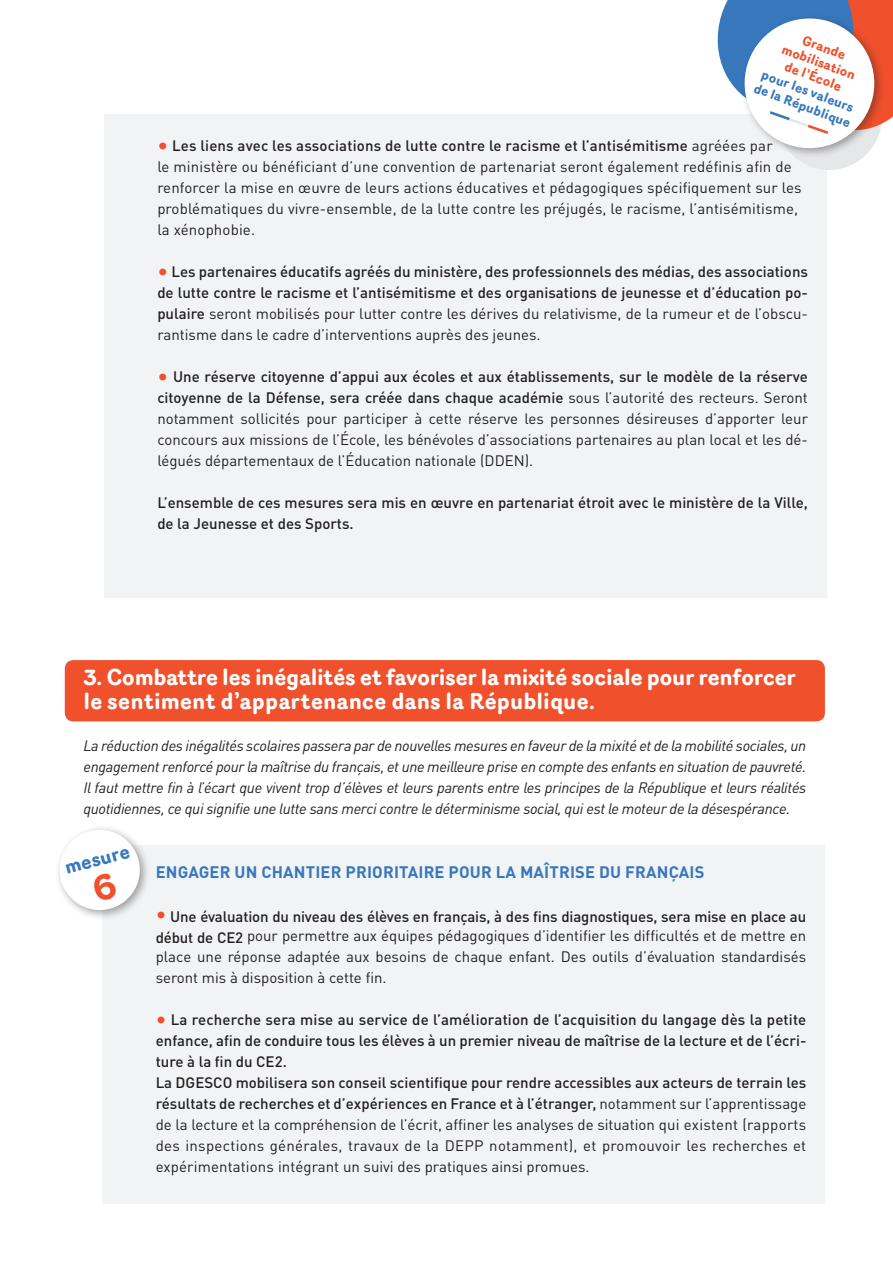
<style>
.page{position:relative;width:893px;height:1263px;background:#fff}
.page>*{position:absolute;margin:0;border:0;box-sizing:border-box;transform-origin:0 0}
.t1{font:700 22.5px/24px "Router";letter-spacing:-.02em;color:#fff}
.t2{font:700 19.35px "Router";color:#3778bd}
.t3{font:700 16.5px "DIN Pro";letter-spacing:.01em;color:#3778bd}
.t4{font:500 15px/21px "DIN Pro";color:#231f20}
.t5{font:15px/21px "DIN Pro";letter-spacing:.01em;color:#231f20}
.t6{font:italic 15px/21px "DIN Pro";letter-spacing:-.02em;color:#231f20;text-align:justify}
.t7{font:700 13.35px/15.5px "Router";color:#3778bd}
.t8{font:700 13.35px/15.5px "Router";color:#f0502b;text-align:center}
.s1{font-weight:500;font-size:21px;color:#f0502b}
.s2{font-weight:500}
.s3{font-size:21px;color:#f0502b}
.s4{font-weight:400}
</style>
<div class="page">
<div style="left:104px;top:115px;width:722px;height:483px;background:#f2f3f4"></div>
<div style="left:102px;top:845px;width:723px;height:358px;background:#f2f3f4"></div>
<div style="left:65px;top:660px;width:760px;height:61px;background:#f0502b;border-radius:9px"></div>
<div style="left:54px;top:824px;width:97px;height:97px;background:#231f20;opacity:.4"></div>
<div style="left:60px;top:830px;width:80px;height:80px;background:#fff;border-radius:50%"></div>
<svg style="left:709px;top:0;width:184px;height:176px"></svg>
<p class="t8" style="left:791px;top:26px;width:79px;rotate:21deg">Grande mobilisation de l’École</p>
<p class="t7" style="left:763px;top:65px;width:104px;rotate:21deg">pour les valeurs de la République</p>
<p class="t5" style="left:157px;top:135px;width:646px"><span class="s1">•</span> <span class="s2">Les liens avec les associations de lutte contre le racisme et l’antisémitisme</span> agréées par<br>le ministère ou bénéficiant d’une convention de partenariat seront également redéfinis afin de renforcer la mise en œuvre de leurs actions éducatives et pédagogiques spécifiquement sur les problématiques du vivre-ensemble, de la lutte contre les préjugés, le racisme, l’antisémitisme, la xénophobie.</p>
<p class="t4" style="left:157px;top:261px;width:652px;text-align:justify"><span class="s3">•</span> Les partenaires éducatifs agréés du ministère, des professionnels des médias, des associations de lutte contre le racisme et l’antisémitisme et des organisations de jeunesse et d’éducation po&shy;pulaire <span class="s4">seront mobilisés pour lutter contre les dérives du relativisme, de la rumeur et de l’obscu&shy;rantisme dans le cadre d’interventions auprès des jeunes.</span></p>
<p class="t5" style="left:157px;top:366px;width:652px;text-align:justify"><span class="s1">•</span> <span class="s2">Une réserve citoyenne d’appui aux écoles et aux établissements, sur le modèle de la réserve citoyenne de la Défense, sera créée dans chaque académie</span> sous l’autorité des recteurs. Seront notamment sollicités pour participer à cette réserve les personnes désireuses d’apporter leur concours aux missions de l’École, les bénévoles d’associations partenaires au plan local et les dé&shy;légués départementaux de l’Éducation nationale (DDEN).</p>
<p class="t4" style="left:157px;top:492px;width:652px">L’ensemble de ces mesures sera mis en œuvre en partenariat étroit avec le ministère de la Ville, de la Jeunesse et des Sports.</p>
<h1 class="t1" style="left:83px;top:664px;width:714px">3. Combattre les inégalités et favoriser la mixité sociale pour renforcer le sentiment d’appartenance dans la République.</h1>
<p class="t6" style="left:83px;top:735px;width:724px">La réduction des inégalités scolaires passera par de nouvelles mesures en faveur de la mixité et de la mobilité sociales, un engagement renforcé pour la maîtrise du français, et une meilleure prise en compte des enfants en situation de pauvreté.<br>Il faut mettre fin à l’écart que vivent trop d’élèves et leurs parents entre les principes de la République et leurs réalités quotidiennes, ce qui signifie une lutte sans merci contre le déterminisme social, qui est le moteur de la désespérance.</p>
<p class="t2" style="left:61px;top:853px;width:68px;rotate:-15deg">mesure</p>
<p class="t3" style="left:156px;top:861px;width:550px">ENGAGER UN CHANTIER PRIORITAIRE POUR LA MAÎTRISE DU FRANÇAIS</p>
<p class="t4" style="left:156px;top:906px;width:652px;line-height:19.5px"><span class="s3">•</span> Une évaluation du niveau des élèves en français, à des fins diagnostiques, sera mise en place au début de CE2 <span class="s4">pour permettre aux équipes pédagogiques d’identifier les difficultés et de mettre en</span></p>
<p class="t5" style="left:156px;top:946px;width:652px">place une réponse adaptée aux besoins de chaque enfant. Des outils d’évaluation standardisés seront mis à disposition à cette fin.</p>
<p class="t4" style="left:156px;top:1009px;width:652px"><span class="s3">•</span> La recherche sera mise au service de l’amélioration de l’acquisition du langage dès la petite enfance, afin de conduire tous les élèves à un premier niveau de maîtrise de la lecture et de l’écri&shy;ture à la fin du CE2.<br>La DGESCO mobilisera son conseil scientifique pour rendre accessibles aux acteurs de terrain les résultats de recherches et d’expériences en France et à l’étranger, <span class="s4">notamment sur l’apprentissage de la lecture et la compréhension de l’écrit, affiner les analyses de situation qui existent (rapports des inspections générales, travaux de la DEPP notamment), et promouvoir les recherches et expérimentations intégrant un suivi des pratiques ainsi promues.</span></p>
</div>
